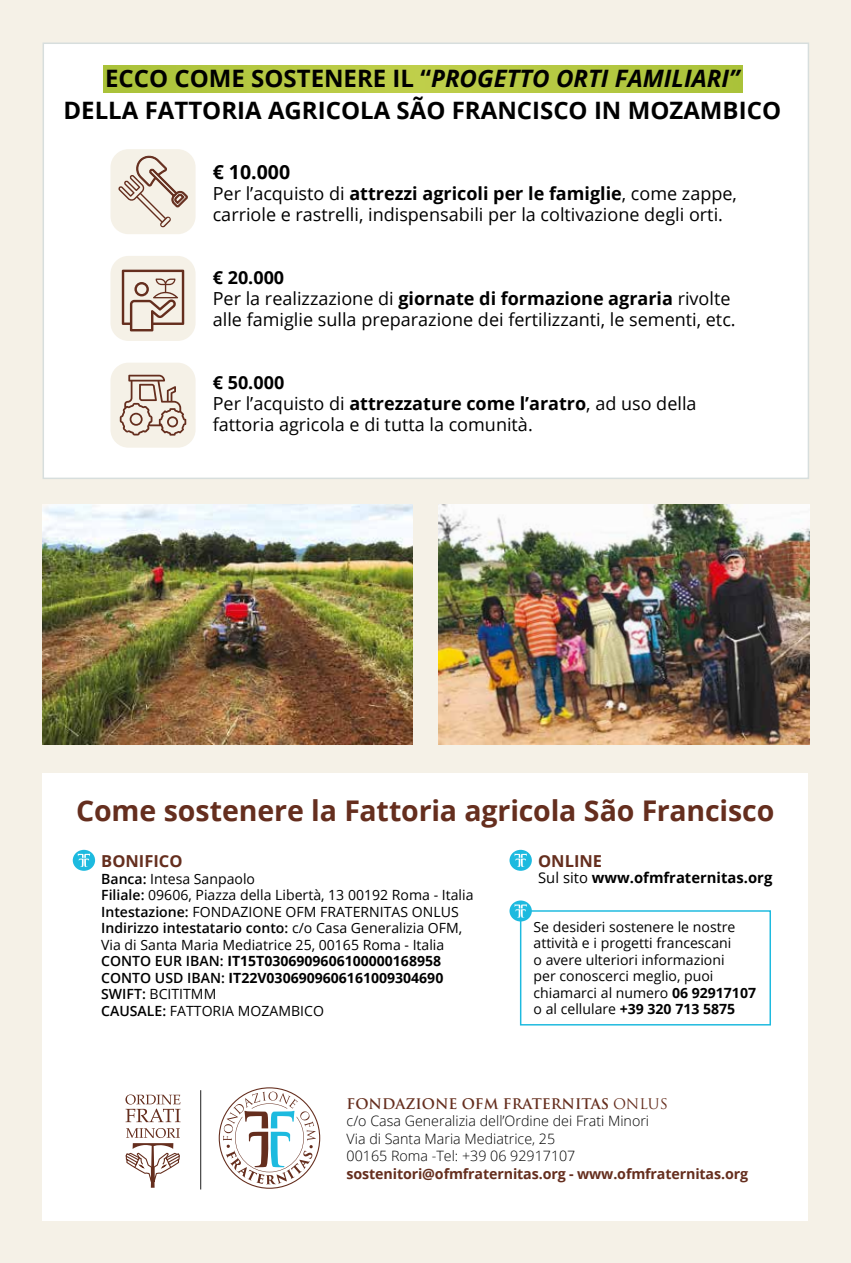
<style>
.page{position:relative;width:851px;height:1263px;background:#fff}
.page>*{position:absolute;margin:0;border:0;box-sizing:border-box;transform-origin:0 0}
.t1{font:700 28.5px "Open Sans";letter-spacing:-.005em;color:#652e1e}
.t2{font:700 24px/31.5px "Open Sans";color:#000;text-align:center}
.t3{font:700 19.5px "Open Sans";color:#000}
.t4{font:18px/21px "Open Sans";color:#000}
.t5{font:700 16.5px "Open Sans";color:#652e1e}
.t6{font:700 14.85px "Open Sans";color:#000}
.t7{font:300 14.25px/17.4px "Open Sans";color:#000}
.t8{font:700 14.25px "Open Sans";letter-spacing:-.01em;color:#652e1e}
.t9{font:700 14.25px "Trajan Pro";color:#652e1e}
.t10{font:14.1px/16.5px "Open Sans";color:#000}
.s1{font-style:italic}
.s2{font-weight:700}
.s3{font-weight:600}
.s4{font-weight:400}
</style>
<div class="page">
<div style="left:0;top:0;width:850px;height:1263px;background:#f5f1e7"></div>
<div style="left:43px;top:43px;width:766px;height:436px;background:#fff;border:2px solid #d7dedd"></div>
<div style="left:104px;top:66px;width:638px;height:26px;background:#b5c842"></div>
<div style="left:43px;top:773px;width:765px;height:447px;background:#fff"></div>
<svg style="left:73px;top:850px;width:22px;height:21px"></svg>
<svg style="left:78px;top:854px;width:12px;height:13px"></svg>
<svg style="left:509px;top:850px;width:22px;height:21px"></svg>
<svg style="left:514px;top:854px;width:13px;height:13px"></svg>
<div style="left:520px;top:910px;width:250px;height:115px;border:1px solid #1dbadf"></div>
<svg style="left:509px;top:900px;width:22px;height:21px"></svg>
<svg style="left:514px;top:904px;width:13px;height:13px"></svg>
<svg style="left:219px;top:1087px;width:101px;height:102px"></svg>
<hr style="left:200px;top:1090px;width:1px;height:99px;background:#000">
<svg style="left:125px;top:1128px;width:55px;height:60px"></svg>
<svg style="left:125px;top:1094px;width:55px;height:28px"></svg>
<img style="left:42px;top:505px;width:370px;height:239px">
<img style="left:439px;top:505px;width:370px;height:239px">
<div style="left:110px;top:149px;width:85px;height:85px;background:#f5f1e7;border-radius:18px"></div>
<svg style="left:118px;top:155px;width:70px;height:72px"></svg>
<div style="left:110px;top:363px;width:85px;height:85px;background:#f5f1e7;border-radius:18px"></div>
<svg style="left:120px;top:375px;width:66px;height:61px"></svg>
<div style="left:110px;top:256px;width:85px;height:85px;background:#f5f1e7;border-radius:18px"></div>
<svg style="left:122px;top:270px;width:62px;height:61px"></svg>
<h2 class="t2" style="left:63px;top:62px;width:719px">ECCO COME SOSTENERE IL “<span class="s1">PROGETTO ORTI FAMILIARI”<br></span>DELLA FATTORIA AGRICOLA SÃO FRANCISCO IN MOZAMBICO</h2>
<h3 class="t3" style="left:213px;top:158px;width:79px">€ 10.000</h3>
<p class="t4" style="left:213px;top:182px;width:525px">Per l’acquisto di <span class="s2">attrezzi agricoli per le famiglie</span>, come zappe, carriole e rastrelli, indispensabili per la coltivazione degli orti.</p>
<p class="t4" style="left:213px;top:266px;width:524px"><span class="s2">€ 20.000<br></span>Per la realizzazione di <span class="s2">giornate di formazione agraria</span> rivolte alle famiglie sulla preparazione dei fertilizzanti, le sementi, etc.</p>
<p class="t4" style="left:213px;top:371px;width:485px"><span class="s2">€ 50.000<br></span>Per l’acquisto di <span class="s2">attrezzature come l’aratro</span>, ad uso della fattoria agricola e di tutta la comunità.</p>
<h1 class="t1" style="left:76px;top:791px;width:699px">Come sostenere la Fattoria agricola São Francisco</h1>
<p class="t5" style="left:101px;top:849px;width:83px">BONIFICO</p>
<p class="t10" style="left:101px;top:870px;width:374px"><span class="s3">Banca:</span> Intesa Sanpaolo<br><span class="s3">Filiale:</span> 09606, Piazza della Libertà, 13 00192 Roma - Italia <span class="s3">Intestazione:</span> FONDAZIONE OFM FRATERNITAS ONLUS <span class="s3">Indirizzo intestatario conto:</span> c/o Casa Generalizia OFM, Via di Santa Maria Mediatrice 25, 00165 Roma - Italia <span class="s3">CONTO EUR IBAN:</span> <span class="s2">IT15T0306909606100000168958<br></span><span class="s3">CONTO USD IBAN:</span> <span class="s2">IT22V0306909606161009304690<br></span><span class="s3">SWIFT:</span> BCITITMM<br><span class="s3">CAUSALE:</span> FATTORIA MOZAMBICO</p>
<p class="t5" style="left:538px;top:849px;width:65px">ONLINE</p>
<p class="t6" style="left:538px;top:867px;width:236px"><span class="s4">Sul sito</span> www.ofmfraternitas.org</p>
<p class="t10" style="left:533px;top:918px;width:224px">Se desideri sostenere le nostre attività e i progetti francescani<br>o avere ulteriori informazioni<br>per conoscerci meglio, puoi chiamarci al numero <span class="s2">06 92917107 </span>o al cellulare <span class="s2">+39 320 713 5875</span></p>
<p class="t9" style="left:346px;top:1095px;width:322px">FONDAZIONE OFM FRATERNITAS <span class="s4">ONLUS</span></p>
<p class="t7" style="left:346px;top:1112px;width:304px">c/o Casa Generalizia dell’Ordine dei Frati Minori<br>Via di Santa Maria Mediatrice, 25<br>00165 Roma -Tel: +39 06 92917107</p>
<p class="t8" style="left:346px;top:1163px;width:403px">sostenitori@ofmfraternitas.org - www.ofmfraternitas.org</p>
</div>
